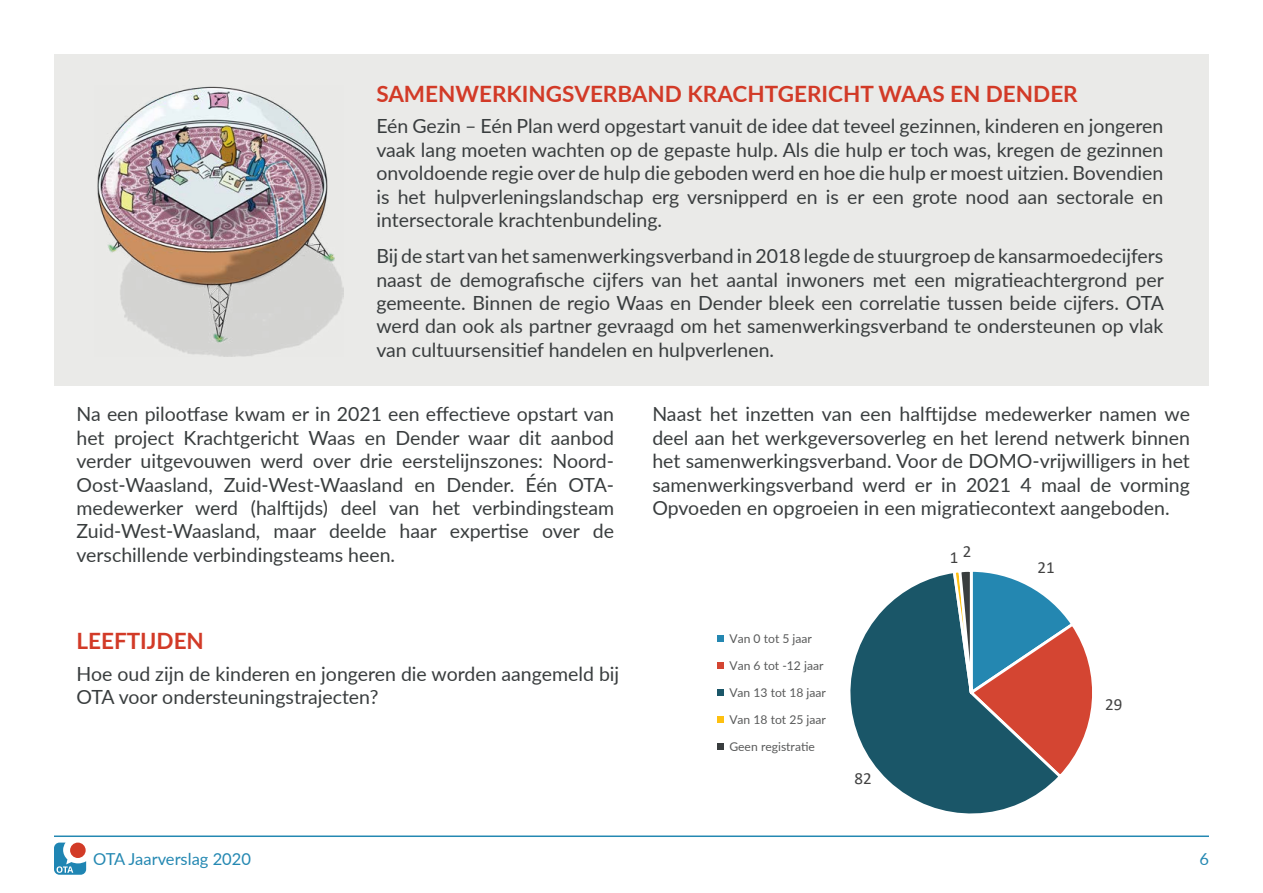
<style>
.page{position:relative;width:1263px;height:893px;background:#fff}
.page>*{position:absolute;margin:0;border:0;box-sizing:border-box;transform-origin:0 0}
.t1{font:700 22.5px "Lato";color:#d23a27}
.t2{font:19.5px/23.4px "Lato";color:#393d3e;text-align:justify}
.t3{font:16.95px "Calibri";color:#414141}
.t4{font:16.5px "Lato";color:#2488b2}
.t5{font:12.15px "Lato";color:#595a5a}
</style>
<div class="page">
<hr style="left:54px;top:835px;width:1155px;height:2px;background:#2488b2">
<svg style="left:54px;top:843px;width:32px;height:32px"></svg>
<div style="left:70px;top:843px;width:16px;height:15px;background:#d23b27;border-radius:50%"></div>
<div style="left:54px;top:54px;width:1155px;height:332px;background:#eaeae8"></div>
<img style="left:97px;top:86px;width:246px;height:271px">
<div style="left:717px;top:635px;width:7px;height:7px;background:#2487b1"></div>
<div style="left:717px;top:662px;width:7px;height:7px;background:#d44532"></div>
<div style="left:717px;top:689px;width:7px;height:7px;background:#1a5668"></div>
<div style="left:717px;top:716px;width:7px;height:7px;background:#fec010"></div>
<div style="left:717px;top:743px;width:7px;height:7px;background:#393d3e"></div>
<svg style="left:850px;top:573px;width:131px;height:241px"></svg>
<svg style="left:951px;top:571px;width:141px;height:242px"></svg>
<p class="t1" style="left:376px;top:77px;width:703px">SAMENWERKINGSVERBAND KRACHTGERICHT WAAS EN DENDER</p>
<p class="t2" style="left:376px;top:114px;width:789px">Eén Gezin – Eén Plan werd opgestart vanuit de idee dat teveel gezinnen, kinderen en jongeren vaak lang moeten wachten op de gepaste hulp. Als die hulp er toch was, kregen de gezinnen onvoldoende regie over de hulp die geboden werd en hoe die hulp er moest uitzien. Bovendien is het hulpverleningslandschap erg versnipperd en is er een grote nood aan sectorale en intersectorale krachtenbundeling.</p>
<p class="t2" style="left:376px;top:244px;width:789px">Bij de start van het samenwerkingsverband in 2018 legde de stuurgroep de kansarmoedecijfers naast de demografische cijfers van het aantal inwoners met een migratieachtergrond per gemeente. Binnen de regio Waas en Dender bleek een correlatie tussen beide cijfers. OTA werd dan ook als partner gevraagd om het samenwerkingsverband te ondersteunen op vlak van cultuursensitief handelen en hulpverlenen.</p>
<p class="t2" style="left:77px;top:402px;width:539px">Na een pilootfase kwam er in 2021 een effectieve opstart van het project Krachtgericht Waas en Dender waar dit aanbod verder uitgevouwen werd over drie eerstelijnszones: Noord-Oost-Waasland, Zuid-West-Waasland en Dender. Één OTA&shy;medewerker werd (halftijds) deel van het verbindingsteam Zuid-West-Waasland, maar deelde haar expertise over de verschillende verbindingsteams heen.</p>
<p class="t2" style="left:652px;top:402px;width:539px">Naast het inzetten van een halftijdse medewerker namen we deel aan het werkgeversoverleg en het lerend netwerk binnen het samenwerkingsverband. Voor de DOMO-vrijwilligers in het samenwerkingsverband werd er in 2021 4 maal de vorming Opvoeden en opgroeien in een migratiecontext aangeboden.</p>
<p class="t3" style="left:950px;top:542px;width:23px">1 2</p>
<p class="t3" style="left:1037px;top:555px;width:19px">21</p>
<p class="t1" style="left:76px;top:624px;width:129px">LEEFTIJDEN</p>
<p class="t2" style="left:76px;top:661px;width:544px">Hoe oud zijn de kinderen en jongeren die worden aangemeld bij<br>OTA voor ondersteuningstrajecten?</p>
<p class="t5" style="left:729px;top:630px;width:84px">Van 0 tot 5 jaar</p>
<p class="t5" style="left:729px;top:657px;width:96px">Van 6 tot -12 jaar</p>
<p class="t5" style="left:729px;top:684px;width:98px">Van 13 tot 18 jaar</p>
<p class="t5" style="left:729px;top:710px;width:98px">Van 18 tot 25 jaar</p>
<p class="t5" style="left:729px;top:737px;width:87px">Geen registratie</p>
<p class="t3" style="left:855px;top:767px;width:19px">82</p>
<p class="t3" style="left:1105px;top:692px;width:19px">29</p>
<p class="t4" style="left:93px;top:847px;width:159px">OTA Jaarverslag 2020</p>
<p class="t4" style="left:1199px;top:847px;width:11px">6</p>
</div>
